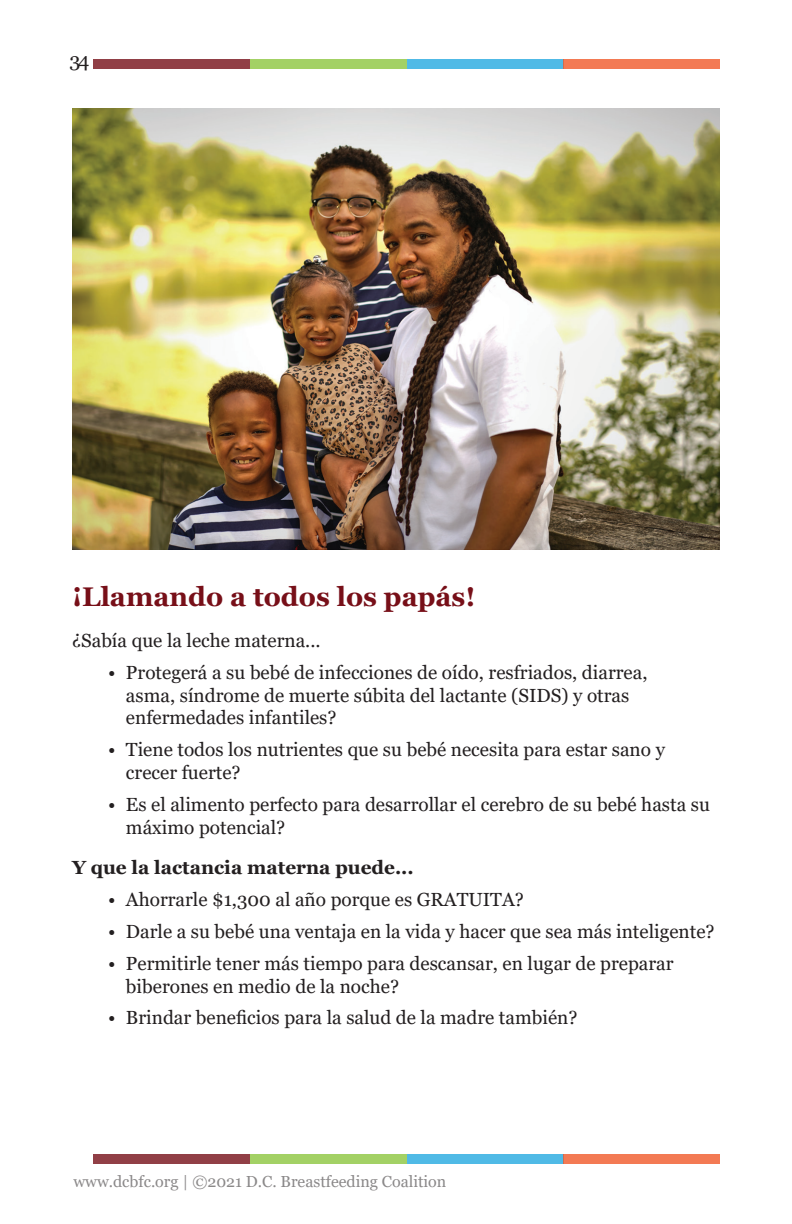
<style>
.page{position:relative;width:792px;height:1224px;background:#fff}
.page>*{position:absolute;margin:0;border:0;box-sizing:border-box;transform-origin:0 0}
.t1{font:700 27px "Georgia";color:#770f18}
.t2{font:20px "Georgia";color:#231f20}
.t3{font:19px/22.8px "Georgia";color:#231f20}
.t4{font:700 19px "Georgia";color:#231f20}
.t5{font:16px "Georgia";color:#231f20}
</style>
<div class="page">
<div style="left:94px;top:59px;width:156px;height:9px;background:#913f46"></div>
<div style="left:250px;top:59px;width:157px;height:9px;background:#a3d165"></div>
<div style="left:407px;top:59px;width:156px;height:9px;background:#50bae6"></div>
<div style="left:563px;top:59px;width:157px;height:9px;background:#f37a54"></div>
<div style="left:94px;top:1155px;width:156px;height:9px;background:#913f46"></div>
<div style="left:250px;top:1155px;width:157px;height:9px;background:#a3d165"></div>
<div style="left:407px;top:1155px;width:156px;height:9px;background:#50bae6"></div>
<div style="left:563px;top:1155px;width:157px;height:9px;background:#f37a54"></div>
<img style="left:72px;top:108px;width:648px;height:442px">
<p class="t2" style="left:69px;top:48px;width:22px">34</p>
<h1 class="t1" style="left:72px;top:579px;width:405px">¡Llamando a todos los papás!</h1>
<p class="t3" style="left:72px;top:629px;width:250px">¿Sabía que la leche materna...</p>
<p class="t3" style="left:126px;top:661px;width:523px;text-indent:-18px">• Protegerá a su bebé de infecciones de oído, resfriados, diarrea, asma, síndrome de muerte súbita del lactante (SIDS) y otras enfermedades infantiles?</p>
<p class="t3" style="left:126px;top:739px;width:541px;text-indent:-18px">• Tiene todos los nutrientes que su bebé necesita para estar sano y crecer fuerte?</p>
<p class="t3" style="left:126px;top:793px;width:586px;text-indent:-18px">• Es el alimento perfecto para desarrollar el cerebro de su bebé hasta su máximo potencial?</p>
<p class="t4" style="left:72px;top:856px;width:343px">Y que la lactancia materna puede...</p>
<p class="t3" style="left:108px;top:889px;width:417px">• Ahorrarle $1,300 al año porque es GRATUITA?</p>
<p class="t3" style="left:108px;top:920px;width:608px">• Darle a su bebé una ventaja en la vida y hacer que sea más inteligente?</p>
<p class="t3" style="left:126px;top:952px;width:549px;text-indent:-18px">• Permitirle tener más tiempo para descansar, en lugar de preparar biberones en medio de la noche?</p>
<p class="t3" style="left:108px;top:1007px;width:471px">• Brindar beneficios para la salud de la madre también?</p>
<p class="t5" style="left:73px;top:1171px;width:374px">www.dcbfc.org | ©2021 D.C. Breastfeeding Coalition</p>
</div>
